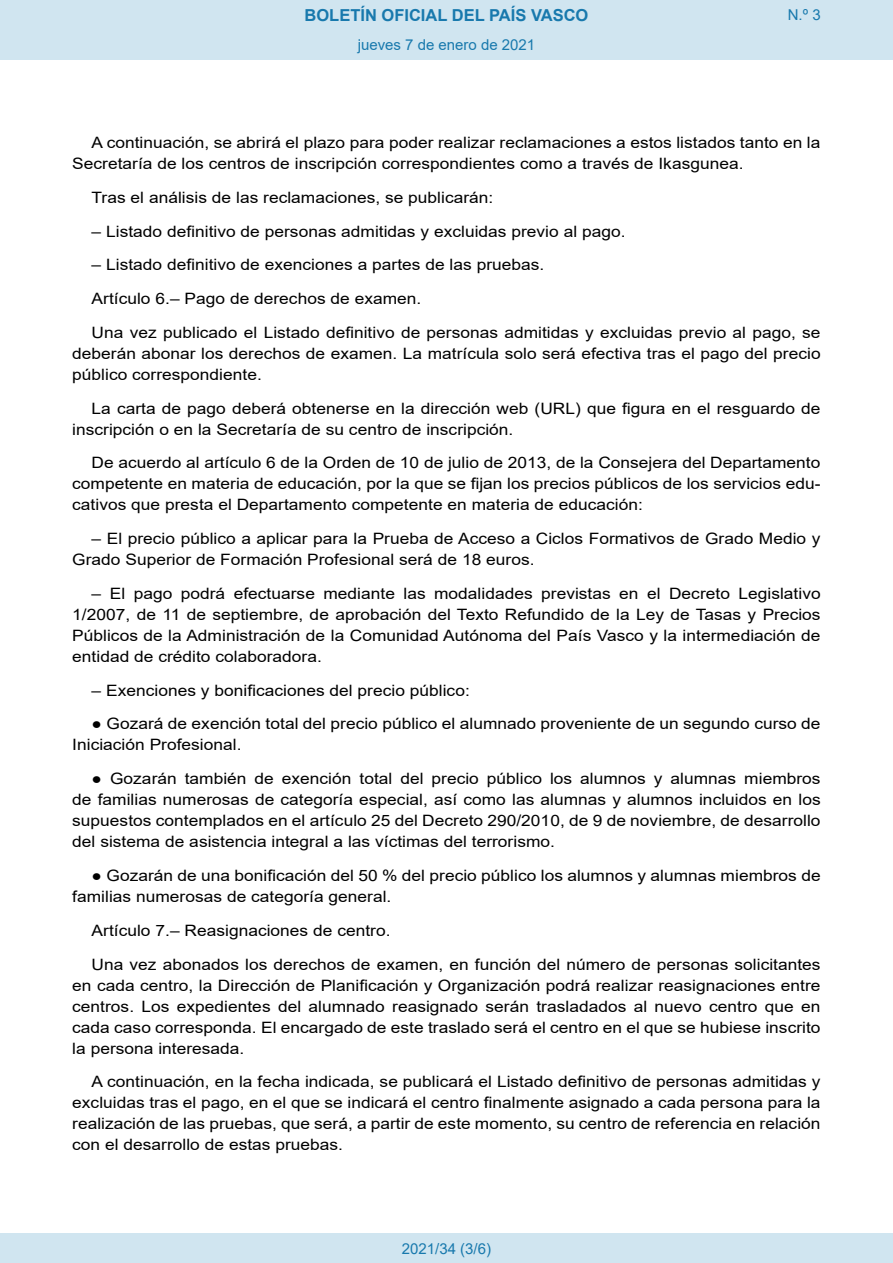
<style>
.page{position:relative;width:893px;height:1263px;background:#fff}
.page>*{position:absolute;margin:0;border:0;box-sizing:border-box;transform-origin:0 0}
.t1{font:700 16.5px "Arial";color:#1879ad}
.BOPVDetalle{font:15.6px/21px "Arial";color:#000;text-align:justify;scale:1.11 1}
.Paginacion_Centro{font:15px "Arial";color:#1879ad}
</style>
<div class="page">
<div style="left:0;top:0;width:893px;height:60px;background:#d0e5f0"></div>
<div style="left:0;top:1233px;width:893px;height:30px;background:#d0e5f0"></div>
<p class="t1" style="left:305px;top:3px;width:285px">BOLETÍN OFICIAL DEL PAÍS VASCO</p>
<p class="Paginacion_Centro" style="left:358px;top:35px;width:179px">jueves 7 de enero de 2021</p>
<p class="Paginacion_Centro" style="left:788px;top:5px;width:34px">N.º 3</p>
<p class="BOPVDetalle" style="left:72px;top:132px;width:675px;text-indent:19px">A continuación, se abrirá el plazo para poder realizar reclamaciones a estos listados tanto en la<br>Secretaría de los centros de inscripción correspondientes como a través de Ikasgunea.</p>
<p class="BOPVDetalle" style="left:92px;top:187px;width:363px">Tras el análisis de las reclamaciones, se publicarán:</p>
<p class="BOPVDetalle" style="left:92px;top:221px;width:482px">– Listado definitivo de personas admitidas y excluidas previo al pago.</p>
<p class="BOPVDetalle" style="left:92px;top:254px;width:409px">– Listado definitivo de exenciones a partes de las pruebas.</p>
<p class="BOPVDetalle" style="left:92px;top:288px;width:299px">Artículo 6.– Pago de derechos de examen.</p>
<p class="BOPVDetalle" style="left:72px;top:322px;width:676px;text-indent:19px">Una vez publicado el Listado definitivo de personas admitidas y excluidas previo al pago, se deberán abonar los derechos de examen. La matrícula solo será efectiva tras el pago del precio público correspondiente.</p>
<p class="BOPVDetalle" style="left:72px;top:398px;width:676px;text-indent:19px">La carta de pago deberá obtenerse en la dirección web (URL) que figura en el resguardo de inscripción o en la Secretaría de su centro de inscripción.</p>
<p class="BOPVDetalle" style="left:72px;top:452px;width:676px;text-indent:19px">De acuerdo al artículo 6 de la Orden de 10 de julio de 2013, de la Consejera del Departamento competente en materia de educación, por la que se fijan los precios públicos de los servicios edu&shy;cativos que presta el Departamento competente en materia de educación:</p>
<p class="BOPVDetalle" style="left:72px;top:528px;width:675px;text-indent:19px">– El precio público a aplicar para la Prueba de Acceso a Ciclos Formativos de Grado Medio y<br>Grado Superior de Formación Profesional será de 18 euros.</p>
<p class="BOPVDetalle" style="left:72px;top:583px;width:676px;text-indent:19px">– El pago podrá efectuarse mediante las modalidades previstas en el Decreto Legislativo 1/2007, de 11 de septiembre, de aprobación del Texto Refundido de la Ley de Tasas y Precios Públicos de la Administración de la Comunidad Autónoma del País Vasco y la intermediación de entidad de crédito colaboradora.</p>
<p class="BOPVDetalle" style="left:92px;top:680px;width:342px">– Exenciones y bonificaciones del precio público:</p>
<p class="BOPVDetalle" style="left:72px;top:713px;width:676px;text-indent:19px">● Gozará de exención total del precio público el alumnado proveniente de un segundo curso de<br>Iniciación Profesional.</p>
<p class="BOPVDetalle" style="left:72px;top:768px;width:676px;text-indent:19px">● Gozarán también de exención total del precio público los alumnos y alumnas miembros de familias numerosas de categoría especial, así como las alumnas y alumnos incluidos en los supuestos contemplados en el artículo 25 del Decreto 290/2010, de 9 de noviembre, de desarrollo del sistema de asistencia integral a las víctimas del terrorismo.</p>
<p class="BOPVDetalle" style="left:72px;top:865px;width:676px;text-indent:19px">● Gozarán de una bonificación del 50 % del precio público los alumnos y alumnas miembros de familias numerosas de categoría general.</p>
<p class="BOPVDetalle" style="left:92px;top:920px;width:271px">Artículo 7.– Reasignaciones de centro.</p>
<p class="BOPVDetalle" style="left:72px;top:953px;width:676px;text-indent:19px">Una vez abonados los derechos de examen, en función del número de personas solicitantes en cada centro, la Dirección de Planificación y Organización podrá realizar reasignaciones entre centros. Los expedientes del alumnado reasignado serán trasladados al nuevo centro que en cada caso corresponda. El encargado de este traslado será el centro en el que se hubiese inscrito la persona interesada.</p>
<p class="BOPVDetalle" style="left:72px;top:1071px;width:676px;text-indent:19px">A continuación, en la fecha indicada, se publicará el Listado definitivo de personas admitidas y excluidas tras el pago, en el que se indicará el centro finalmente asignado a cada persona para la realización de las pruebas, que será, a partir de este momento, su centro de referencia en relación con el desarrollo de estas pruebas.</p>
<p class="Paginacion_Centro" style="left:402px;top:1238px;width:91px">2021/34 (3/6)</p>
</div>
